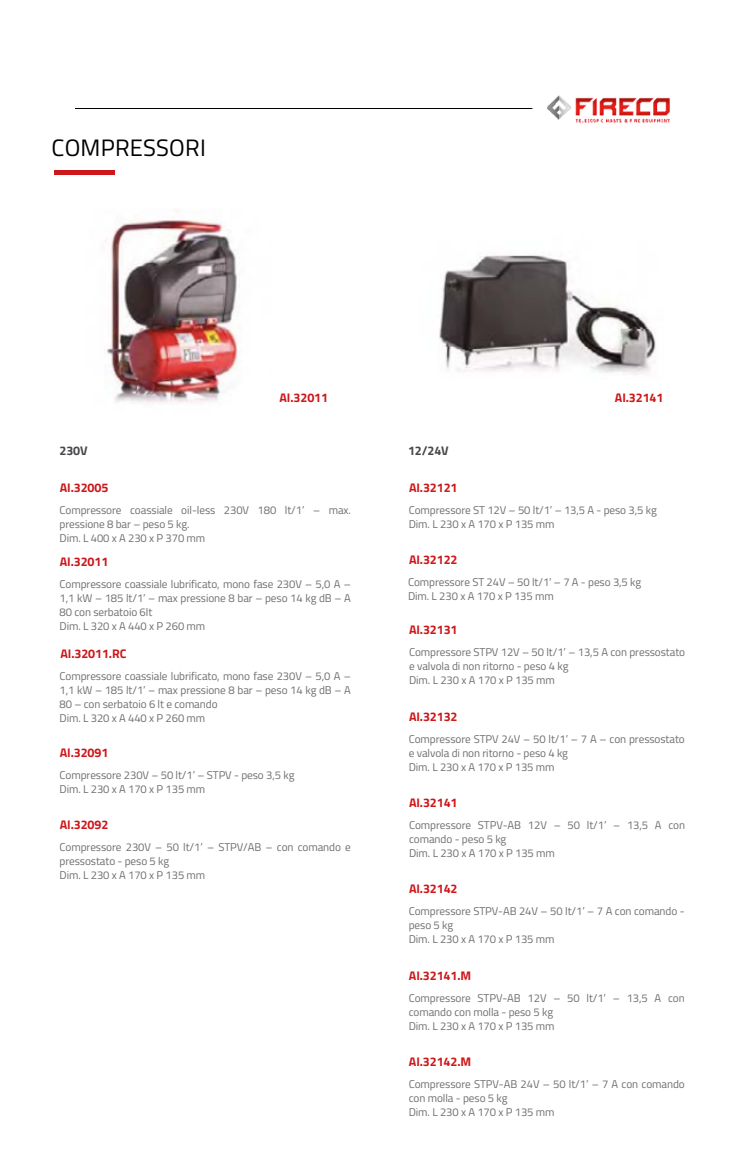
<style>
.page{position:relative;width:744px;height:1170px;background:#fff}
.page>*{position:absolute;margin:0;border:0;box-sizing:border-box;transform-origin:0 0}
.t1{font:23.75px "Titillium Web";letter-spacing:.01em;color:#000}
.t2{font:700 12.5px "Titillium Web";letter-spacing:-.01em;color:#cd171a}
.t3{font:700 12.5px "Titillium Web";letter-spacing:-.01em;color:#48474b}
.t4{font:11.25px/14px "Titillium Web";letter-spacing:-.01em;color:#706f6f}
</style>
<div class="page">
<img style="left:104px;top:209px;width:137px;height:195px">
<img style="left:439px;top:255px;width:217px;height:119px">
<img style="left:547px;top:95px;width:123px;height:28px">
<div style="left:54px;top:170px;width:60px;height:5px;background:#cd171a"></div>
<p class="t1" style="left:52px;top:129px;width:156px">COMPRESSORI</p>
<p class="t2" style="left:279px;top:387px;width:50px">AI.32011</p>
<p class="t2" style="left:615px;top:387px;width:50px">AI.32141</p>
<p class="t3" style="left:59px;top:440px;width:30px">230V</p>
<p class="t3" style="left:408px;top:440px;width:42px">12/24V</p>
<p class="t2" style="left:60px;top:477px;width:50px">AI.32005</p>
<p class="t4" style="left:60px;top:502px;width:293px">Compressore coassiale oil-less 230V 180 lt/1’ – max. pressione 8 bar – peso 5 kg.</p>
<p class="t4" style="left:60px;top:530px;width:147px">Dim. L 400 x A 230 x P 370 mm</p>
<p class="t2" style="left:60px;top:551px;width:50px">AI.32011</p>
<p class="t4" style="left:60px;top:576px;width:293px;text-align:justify">Compressore coassiale lubrificato, mono fase 230V – 5,0 A – 1,1 kW – 185 lt/1’ – max pressione 8 bar – peso 14 kg dB – A 80 con serbatoio 6lt</p>
<p class="t4" style="left:60px;top:618px;width:147px">Dim. L 320 x A 440 x P 260 mm</p>
<p class="t2" style="left:60px;top:643px;width:67px">AI.32011.RC</p>
<p class="t4" style="left:60px;top:668px;width:293px;text-align:justify">Compressore coassiale lubrificato, mono fase 230V – 5,0 A – 1,1 kW – 185 lt/1’ – max pressione 8 bar – peso 14 kg dB – A 80 – con serbatoio 6 lt e comando</p>
<p class="t4" style="left:60px;top:710px;width:147px">Dim. L 320 x A 440 x P 260 mm</p>
<p class="t2" style="left:60px;top:743px;width:50px">AI.32091</p>
<p class="t4" style="left:60px;top:767px;width:236px">Compressore 230V – 50 lt/1’ – STPV - peso 3,5 kg</p>
<p class="t4" style="left:60px;top:781px;width:147px">Dim. L 230 x A 170 x P 135 mm</p>
<p class="t2" style="left:60px;top:814px;width:50px">AI.32092</p>
<p class="t4" style="left:60px;top:839px;width:293px">Compressore 230V – 50 lt/1’ – STPV/AB – con comando e pressostato - peso 5 kg</p>
<p class="t4" style="left:60px;top:868px;width:147px">Dim. L 230 x A 170 x P 135 mm</p>
<p class="t2" style="left:409px;top:477px;width:50px">AI.32121</p>
<p class="t4" style="left:408px;top:502px;width:249px">Compressore ST 12V – 50 lt/1’ – 13,5 A - peso 3,5 kg</p>
<p class="t4" style="left:408px;top:516px;width:147px">Dim. L 230 x A 170 x P 135 mm</p>
<p class="t2" style="left:409px;top:549px;width:50px">AI.32122</p>
<p class="t4" style="left:408px;top:574px;width:235px">Compressore ST 24V – 50 lt/1’ – 7 A - peso 3,5 kg</p>
<p class="t4" style="left:408px;top:588px;width:147px">Dim. L 230 x A 170 x P 135 mm</p>
<p class="t2" style="left:409px;top:620px;width:50px">AI.32131</p>
<p class="t4" style="left:409px;top:645px;width:277px">Compressore STPV 12V – 50 lt/1’ – 13,5 A con pressostato e valvola di non ritorno - peso 4 kg</p>
<p class="t4" style="left:409px;top:673px;width:147px">Dim. L 230 x A 170 x P 135 mm</p>
<p class="t2" style="left:409px;top:706px;width:50px">AI.32132</p>
<p class="t4" style="left:408px;top:731px;width:277px">Compressore STPV 24V – 50 lt/1’ – 7 A – con pressostato e valvola di non ritorno - peso 4 kg</p>
<p class="t4" style="left:408px;top:759px;width:147px">Dim. L 230 x A 170 x P 135 mm</p>
<p class="t2" style="left:409px;top:792px;width:50px">AI.32141</p>
<p class="t4" style="left:409px;top:817px;width:277px">Compressore STPV-AB 12V – 50 lt/1’ – 13,5 A con comando - peso 5 kg</p>
<p class="t4" style="left:409px;top:845px;width:147px">Dim. L 230 x A 170 x P 135 mm</p>
<p class="t2" style="left:409px;top:878px;width:50px">AI.32142</p>
<p class="t4" style="left:408px;top:903px;width:277px">Compressore STPV-AB 24V – 50 lt/1’ – 7 A con comando - peso 5 kg</p>
<p class="t4" style="left:408px;top:931px;width:147px">Dim. L 230 x A 170 x P 135 mm</p>
<p class="t2" style="left:409px;top:965px;width:64px">AI.32141.M</p>
<p class="t4" style="left:408px;top:990px;width:277px">Compressore STPV-AB 12V – 50 lt/1’ – 13,5 A con comando con molla - peso 5 kg</p>
<p class="t4" style="left:408px;top:1018px;width:147px">Dim. L 230 x A 170 x P 135 mm</p>
<p class="t2" style="left:409px;top:1051px;width:64px">AI.32142.M</p>
<p class="t4" style="left:408px;top:1076px;width:277px">Compressore STPV-AB 24V – 50 lt/1’ – 7 A con comando con molla - peso 5 kg</p>
<p class="t4" style="left:408px;top:1104px;width:147px">Dim. L 230 x A 170 x P 135 mm</p>
</div>
